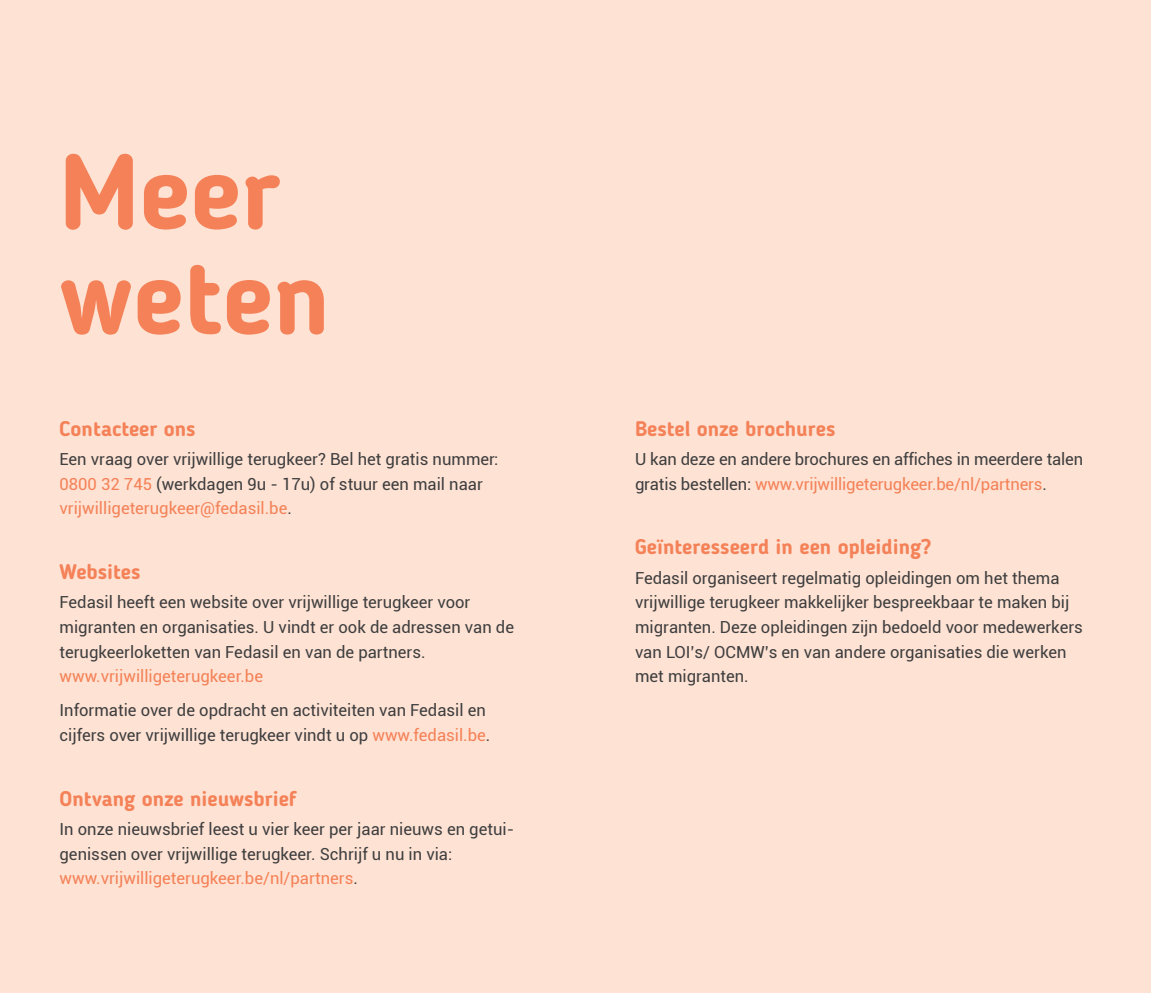
<style>
.page{position:relative;width:1151px;height:993px;background:#fff}
.page>*{position:absolute;margin:0;border:0;box-sizing:border-box;transform-origin:0 0}
.t1{font:700 105px/105px "Blogger Sans";color:#f48157}
.t2{font:700 21px "Blogger Sans";color:#f48157}
.t3{font:16.62px/24.5px "Roboto";color:#3e3e3f}
.s1{color:#f48157}
</style>
<div class="page">
<div style="left:0;top:0;width:1151px;height:992px;background:#fee2d3"></div>
<p class="t1" style="left:60px;top:139px;width:273px">Meer weten</p>
<p class="t2" style="left:60px;top:416px;width:138px">Contacteer ons</p>
<p class="t3" style="left:60px;top:446px;width:440px">Een vraag over vrijwillige terugkeer? Bel het gratis nummer:<br><span class="s1">0800 32 745</span> (werkdagen 9u - 17u) of stuur een mail naar <span class="s1">vrijwilligeterugkeer@fedasil.be</span>.</p>
<p class="t2" style="left:60px;top:558px;width:83px">Websites</p>
<p class="t3" style="left:60px;top:589px;width:456px">Fedasil heeft een website over vrijwillige terugkeer voor migranten en organisaties. U vindt er ook de adressen van de terugkeerloketten van Fedasil en van de partners. <span class="s1">www.vrijwilligeterugkeer.be</span></p>
<p class="t3" style="left:60px;top:697px;width:432px">Informatie over de opdracht en activiteiten van Fedasil en cijfers over vrijwillige terugkeer vindt u op <span class="s1">www.fedasil.be</span>.</p>
<p class="t2" style="left:60px;top:785px;width:239px">Ontvang onze nieuwsbrief</p>
<p class="t3" style="left:60px;top:815px;width:456px">In onze nieuwsbrief leest u vier keer per jaar nieuws en getui&shy;genissen over vrijwillige terugkeer. Schrijf u nu in via: <span class="s1">www.vrijwilligeterugkeer.be/nl/partners</span>.</p>
<p class="t2" style="left:635px;top:416px;width:202px">Bestel onze brochures</p>
<p class="t3" style="left:635px;top:446px;width:450px">U kan deze en andere brochures en affiches in meerdere talen gratis bestellen: <span class="s1">www.vrijwilligeterugkeer.be/nl/partners</span>.</p>
<p class="t2" style="left:635px;top:534px;width:298px">Geïnteresseerd in een opleiding?</p>
<p class="t3" style="left:635px;top:565px;width:449px">Fedasil organiseert regelmatig opleidingen om het thema vrijwillige terugkeer makkelijker bespreekbaar te maken bij migranten. Deze opleidingen zijn bedoeld voor medewerkers van LOI’s/ OCMW’s en van andere organisaties die werken met migranten.</p>
</div>
